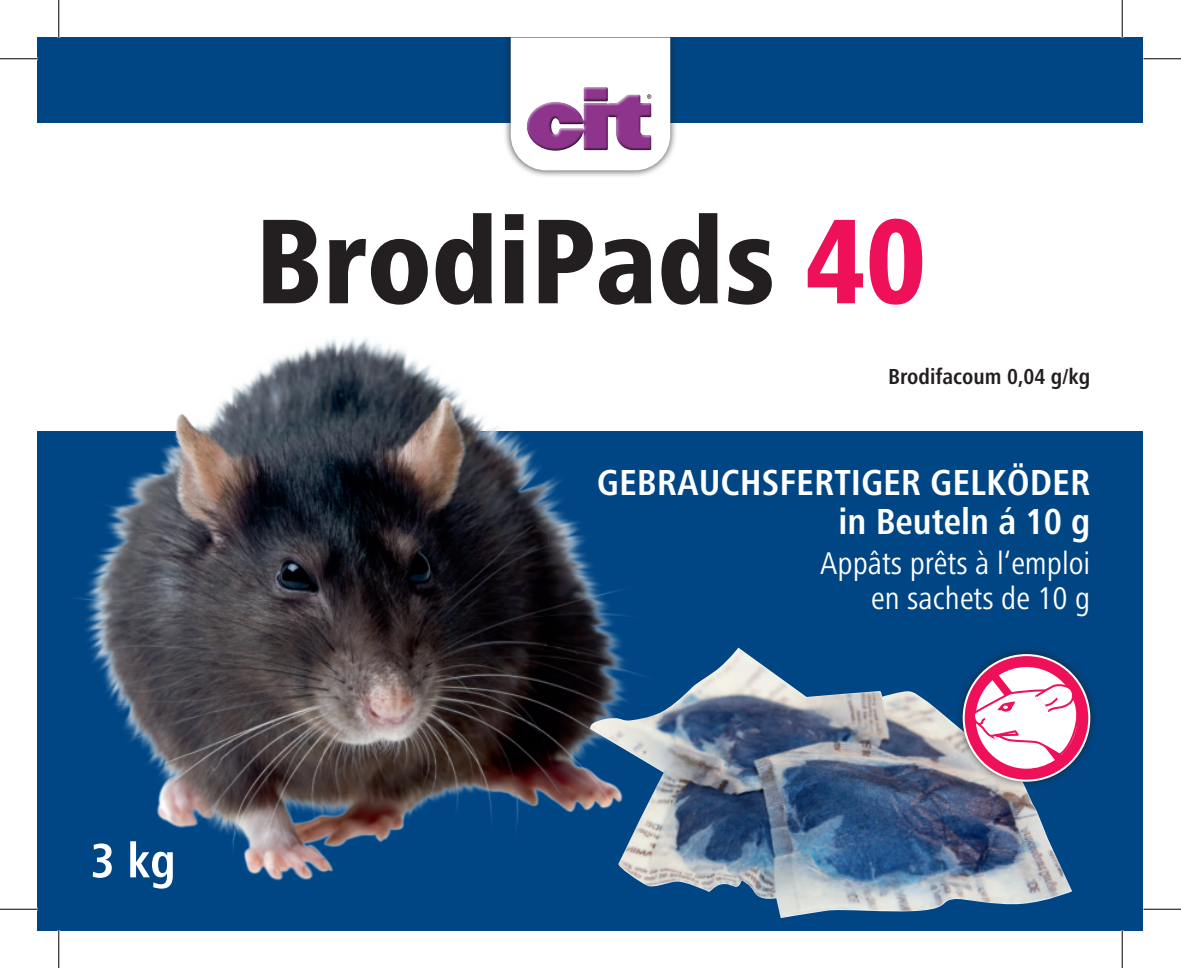
<style>
.page{position:relative;width:1181px;height:968px;background:#fff}
.page>*{position:absolute;margin:0;border:0;box-sizing:border-box;transform-origin:0 0}
.t1{font:800 condensed 125px "Frutiger Next LTW1 G";color:#231f20}
.t2{font:700 condensed 50px "Frutiger Next LTW1 G";color:#fff}
.t3{font:700 condensed 37.5px/39.8px "Frutiger Next LTW1 G";color:#fff;text-align:right}
.t4{font:condensed 32.5px/34.2px "Frutiger Next LTW1 G";color:#fff;text-align:right}
.t5{font:700 condensed 22.5px "Frutiger Next LTW1 G";color:#231f20}
.s1{color:#ee1059}
</style>
<div class="page">
<div style="left:38px;top:431px;width:1105px;height:499px;background:#004684"></div>
<div style="left:38px;top:38px;width:1105px;height:85px;background:#004684"></div>
<div style="left:503px;top:38px;width:174px;height:140px;background:#231f20;opacity:.85"></div>
<div style="left:511px;top:38px;width:159px;height:132px;background:#fff"></div>
<svg style="left:527px;top:87px;width:124px;height:64px;background:#b37fb2"></svg>
<img style="left:74px;top:338px;width:549px;height:543px">
<img style="left:590px;top:648px;width:482px;height:270px">
<div style="left:955px;top:647px;width:142px;height:142px;background:#231f20;opacity:.75"></div>
<svg style="left:961px;top:653px;width:130px;height:130px;background:#c893b2"></svg>
<hr style="left:0;top:58px;width:38px;height:1px;background:#000">
<hr style="left:1143px;top:58px;width:38px;height:1px;background:#000">
<hr style="left:0;top:909px;width:38px;height:1px;background:#000">
<hr style="left:1143px;top:909px;width:38px;height:1px;background:#000">
<hr style="left:58px;top:0;width:1px;height:37px;background:#000">
<hr style="left:58px;top:930px;width:1px;height:38px;background:#000">
<hr style="left:1121px;top:0;width:1px;height:37px;background:#000">
<hr style="left:1121px;top:930px;width:1px;height:38px;background:#000">
<h2 class="t2" style="left:91px;top:832px;width:87px">3 kg</h2>
<h1 class="t1" style="left:255px;top:190px;width:673px">BrodiPads <span class="s1">40</span></h1>
<p class="t5" style="left:888px;top:364px;width:204px">Brodifacoum 0,04 g/kg</p>
<p class="t3" style="left:597px;top:462px;width:495px">GEBRAUCHSFERTIGER GELKÖDER in Beuteln á 10 g</p>
<p class="t4" style="left:820px;top:546px;width:271px">Appâts prêts à l‘emploi en sachets de 10 g</p>
</div>
